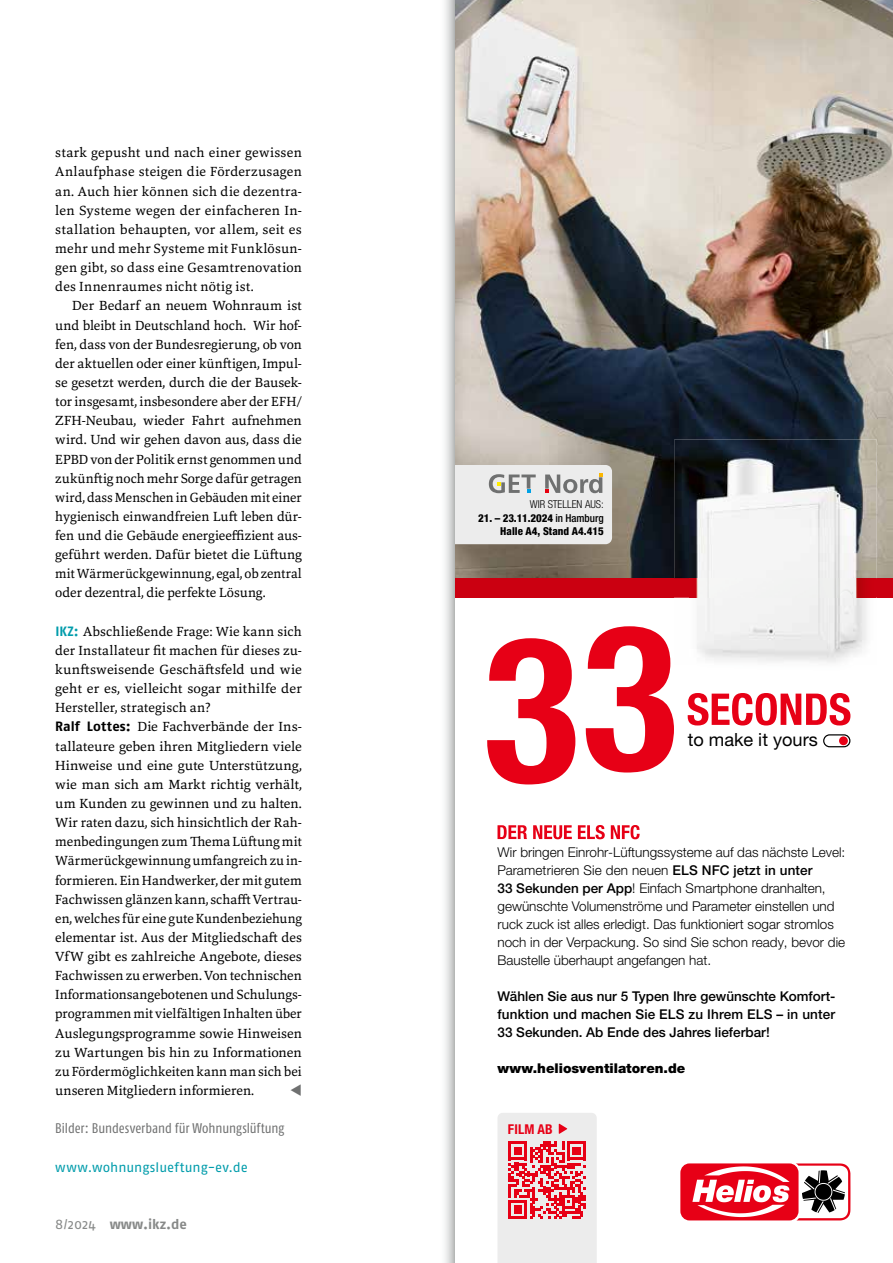
<style>
.page{position:relative;width:893px;height:1263px;background:#fff}
.page>*{position:absolute;margin:0;border:0;box-sizing:border-box;transform-origin:0 0}
.t1{font:18.15px "Helvetica Neue LTW1 G";color:#000}
.t2{font:condensed 13.95px "Fago OT";letter-spacing:-.005em;color:#6f7070}
.t3{font:700 13.95px "Fago OT";color:#878988}
.t4{font:13.8px/19.2px "Marbach";color:#000;text-align:justify}
.t5{font:300 13.5px/18px "Helvetica Neue LTW1 G";color:#000}
.t6{font:500 13.5px/18px "Helvetica Neue LTW1 G";color:#000;text-align:justify}
.t7{font:13.5px "Fago OT";letter-spacing:.005em;color:#009cab}
.t8{font:900 13.5px "Helvetica Neue LTW1 G";color:#000}
.t9{font:700 condensed 13.5px "Helvetica Neue LTW1 G";letter-spacing:.01em;color:#e70016}
.t10{font:800 condensed 10.95px/13.4px "Helvetica Neue LTW1 G";color:#000;text-align:right}
.t11{font:300 condensed 10.95px "Helvetica Neue LTW1 G";color:#000}
.s1{font-family:"Fago OT";font-weight:700;font-size:13.5px;color:#009cab}
.s2{font-family:"Fago OT";font-weight:700;font-size:13.5px}
.s3{font-weight:400}
.s4{font-weight:500}
</style>
<div class="page">
<img style="left:445px;top:0;width:10px;height:1263px">
<div style="left:680px;top:1163px;width:118px;height:57px;background:#e70016;border-radius:9px"></div>
<svg style="left:692px;top:1166px;width:97px;height:51px"></svg>
<svg style="left:795px;top:1163px;width:55px;height:57px"></svg>
<svg style="left:497px;top:825px;width:143px;height:14px"></svg>
<img style="left:455px;top:0;width:438px;height:578px">
<div style="left:455px;top:578px;width:438px;height:19px;background:#cb0011"></div>
<img style="left:674px;top:440px;width:203px;height:223px">
<svg style="left:487px;top:638px;width:88px;height:146px"></svg>
<svg style="left:586px;top:626px;width:88px;height:146px"></svg>
<div style="left:823px;top:734px;width:27px;height:13px;border:1px solid #000;border-radius:6px"></div>
<div style="left:839px;top:736px;width:9px;height:9px;background:#e70016;border-radius:50%"></div>
<svg style="left:688px;top:693px;width:162px;height:32px"></svg>
<svg style="left:498px;top:1113px;width:99px;height:150px;background:#eab6bb"></svg>
<svg style="left:455px;top:465px;width:157px;height:79px;background:#e3e2e2"></svg>
<p class="t4" style="left:55px;top:143px;width:248px">stark gepusht und nach einer gewissen Anlaufphase steigen die Förderzusagen an. Auch hier können sich die dezentra&shy;len Systeme wegen der einfacheren In&shy;stallation behaupten, vor allem, seit es mehr und mehr Systeme mit Funklösun&shy;gen gibt, so dass eine Gesamtrenovation des Innenraumes nicht nötig ist.</p>
<p class="t4" style="left:55px;top:296px;width:248px;text-indent:17px">Der Bedarf an neuem Wohnraum ist und bleibt in Deutschland hoch. Wir hof&shy;fen, dass von der Bundesregierung, ob von der aktuellen oder einer künftigen, Impul&shy;se gesetzt werden, durch die der Bausek&shy;tor insgesamt, insbesondere aber der EFH/ ZFH-Neubau, wieder Fahrt aufnehmen wird. Und wir gehen davon aus, dass die EPBD von der Politik ernst genommen und zukünftig noch mehr Sorge dafür getragen wird, dass Menschen in Gebäuden mit einer hygienisch einwandfreien Luft leben dür&shy;fen und die Gebäude energieeffizient aus&shy;geführt werden. Dafür bietet die Lüftung mit Wärmerückgewinnung, egal, ob zentral oder dezentral, die perfekte Lösung.</p>
<p class="t4" style="left:55px;top:621px;width:248px;text-align:left"><span class="s1">IKZ:</span> Abschließende Frage: Wie kann sich der Installateur fit machen für dieses zu&shy;kunftsweisende Geschäftsfeld und wie geht er es, vielleicht sogar mithilfe der Hersteller, strategisch an?<br><span class="s2">Ralf Lottes:</span> Die Fachverbände der Ins&shy;tallateure geben ihren Mitgliedern viele Hinweise und eine gute Unterstützung, wie man sich am Markt richtig verhält, um Kunden zu gewinnen und zu halten.<br>Wir raten dazu, sich hinsichtlich der Rah&shy;menbedingungen zum Thema Lüftung mit Wärmerückgewinnung umfangreich zu in&shy;formieren. Ein Handwerker, der mit gutem Fachwissen glänzen kann, schafft Vertrau&shy;en, welches für eine gute Kundenbeziehung elementar ist. Aus der Mitgliedschaft des VfW gibt es zahlreiche Angebote, dieses Fachwissen zu erwerben. Von technischen Informationsangebotenen und Schulungs&shy;programmen mit vielfältigen Inhalten über Auslegungsprogramme sowie Hinweisen zu Wartungen bis hin zu Informationen zu Fördermöglichkeiten kann man sich bei unseren Mitgliedern informieren.</p>
<p class="t2" style="left:55px;top:1120px;width:231px">Bilder: Bundesverband für Wohnungslüftung</p>
<p class="t7" style="left:55px;top:1159px;width:194px">www.wohnungslueftung-ev.de</p>
<p class="t3" style="left:55px;top:1216px;width:133px"><span class="s3">8/2024</span> www.ikz.de</p>
<p class="t11" style="left:530px;top:498px;width:75px">WIR STELLEN AUS:</p>
<p class="t10" style="left:478px;top:511px;width:127px">21. – 23.11.2024 <span class="s4">in Hamburg<br></span>Halle A4, Stand A4.415</p>
<h1 class="t1" style="left:688px;top:728px;width:131px">to make it yours</h1>
<p class="t5" style="left:497px;top:843px;width:349px">Wir bringen Einrohr-Lüftungssysteme auf das nächste Level:<br>Parametrieren Sie den neuen <span class="s4">ELS NFC jetzt in unter<br>33 Sekunden per App</span>! Einfach Smartphone dranhalten, gewünschte Volumenströme und Parameter einstellen und ruck zuck ist alles erledigt. Das funktioniert sogar stromlos noch in der Verpackung. So sind Sie schon ready, bevor die Baustelle überhaupt angefangen hat.</p>
<p class="t6" style="left:497px;top:987px;width:339px">Wählen Sie aus nur 5 Typen Ihre gewünschte Komfort&shy;funktion und machen Sie ELS zu Ihrem ELS – in unter 33 Sekunden. Ab Ende des Jahres lieferbar!</p>
<p class="t8" style="left:497px;top:1060px;width:189px">www.heliosventilatoren.de</p>
<p class="t9" style="left:508px;top:1121px;width:46px">FILM AB</p>
</div>
